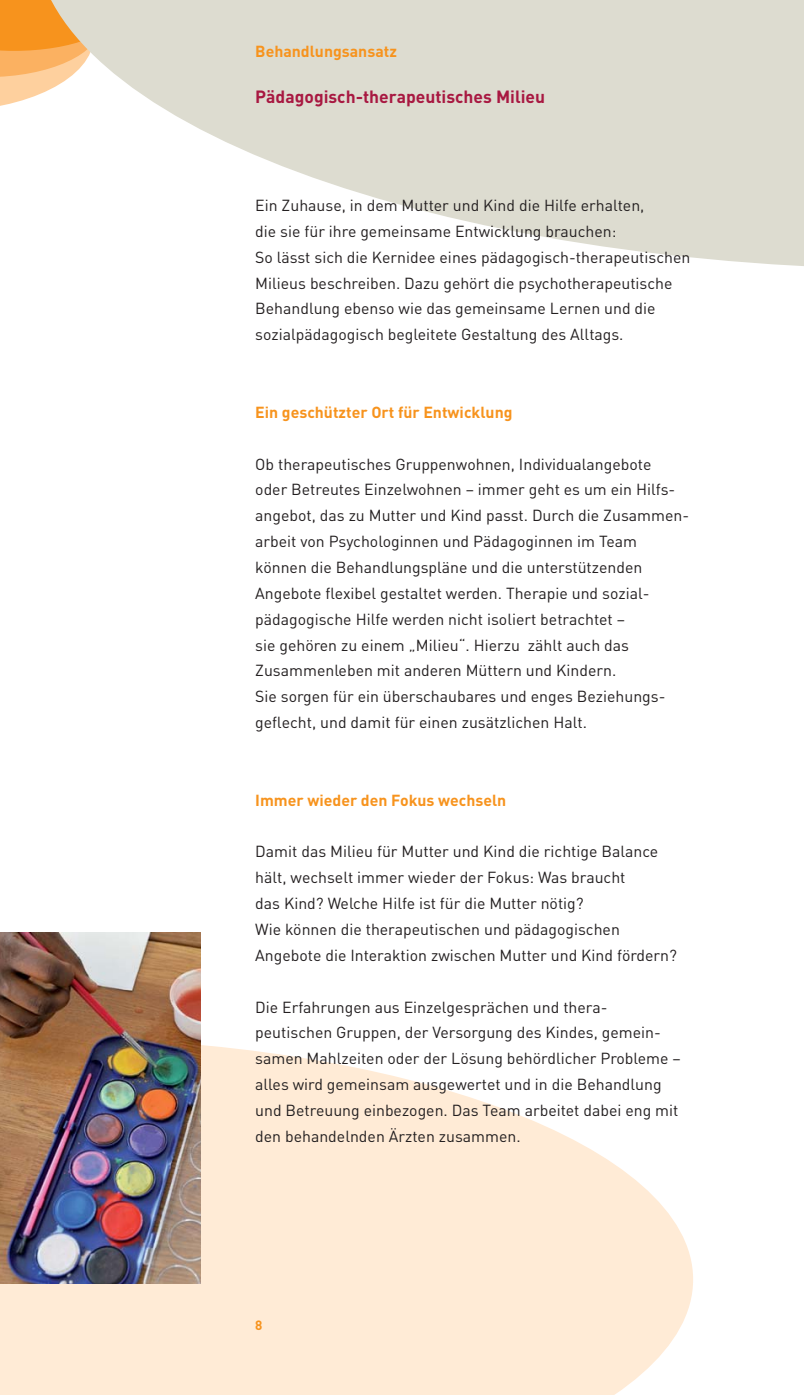
<style>
.page{position:relative;width:804px;height:1395px;background:#fff}
.page>*{position:absolute;margin:0;border:0;box-sizing:border-box;transform-origin:0 0}
.t1{font:700 17.5px "DIN";color:#a81841}
.t2{font:15.75px/25.9px "DIN";color:#231f20}
.t3{font:700 15.75px "DIN";color:#f7931d}
.t4{font:700 13.3px "DIN";color:#f7931d}
</style>
<div class="page">
<svg style="left:0;top:1045px;width:693px;height:349px;fill:#ffebd6"></svg>
<svg style="left:0;top:0;width:35px;height:106px;background:#f9ad56"></svg>
<svg style="left:35px;top:0;width:769px;height:266px;fill:#dddcd0"></svg>
<img style="left:0;top:932px;width:201px;height:350px">
<p class="t3" style="left:255px;top:45px;width:143px">Behandlungsansatz</p>
<p class="t1" style="left:255px;top:90px;width:291px">Pädagogisch-therapeutisches Milieu</p>
<p class="t2" style="left:255px;top:194px;width:436px">Ein Zuhause, in dem Mutter und Kind die Hilfe erhalten,<br>die sie für ihre gemeinsame Entwicklung brauchen:<br>So lässt sich die Kernidee eines pädagogisch-therapeutischen Milieus beschreiben. Dazu gehört die psychotherapeutische Behandlung ebenso wie das gemeinsame Lernen und die sozialpädagogisch begleitete Gestaltung des Alltags.</p>
<p class="t3" style="left:255px;top:406px;width:259px">Ein geschützter Ort für Entwicklung</p>
<p class="t2" style="left:255px;top:452px;width:435px">Ob therapeutisches Gruppenwohnen, Individualangebote<br>oder Betreutes Einzelwohnen – immer geht es um ein Hilfs&shy;angebot, das zu Mutter und Kind passt. Durch die Zusammen&shy;arbeit von Psychologinnen und Pädagoginnen im Team können die Behandlungspläne und die unterstützenden Angebote flexibel gestaltet werden. Therapie und sozial&shy;pädagogische Hilfe werden nicht isoliert betrachtet –<br>sie gehören zu einem „Milieu“. Hierzu zählt auch das Zusammenleben mit anderen Müttern und Kindern.<br>Sie sorgen für ein überschaubares und enges Beziehungs&shy;geflecht, und damit für einen zusätzlichen Halt.</p>
<p class="t3" style="left:255px;top:793px;width:252px">Immer wieder den Fokus wechseln</p>
<p class="t2" style="left:255px;top:840px;width:423px">Damit das Milieu für Mutter und Kind die richtige Balance hält, wechselt immer wieder der Fokus: Was braucht<br>das Kind? Welche Hilfe ist für die Mutter nötig?<br>Wie können die therapeutischen und pädagogischen Angebote die Interaktion zwischen Mutter und Kind fördern?</p>
<p class="t2" style="left:255px;top:995px;width:427px">Die Erfahrungen aus Einzelgesprächen und thera&shy;peutischen Gruppen, der Versorgung des Kindes, gemein&shy;samen Mahlzeiten oder der Lösung behördlicher Probleme – alles wird gemeinsam ausgewertet und in die Behandlung und Betreuung einbezogen. Das Team arbeitet dabei eng mit den behandelnden Ärzten zusammen.</p>
<p class="t4" style="left:255px;top:1319px;width:9px">8</p>
</div>
